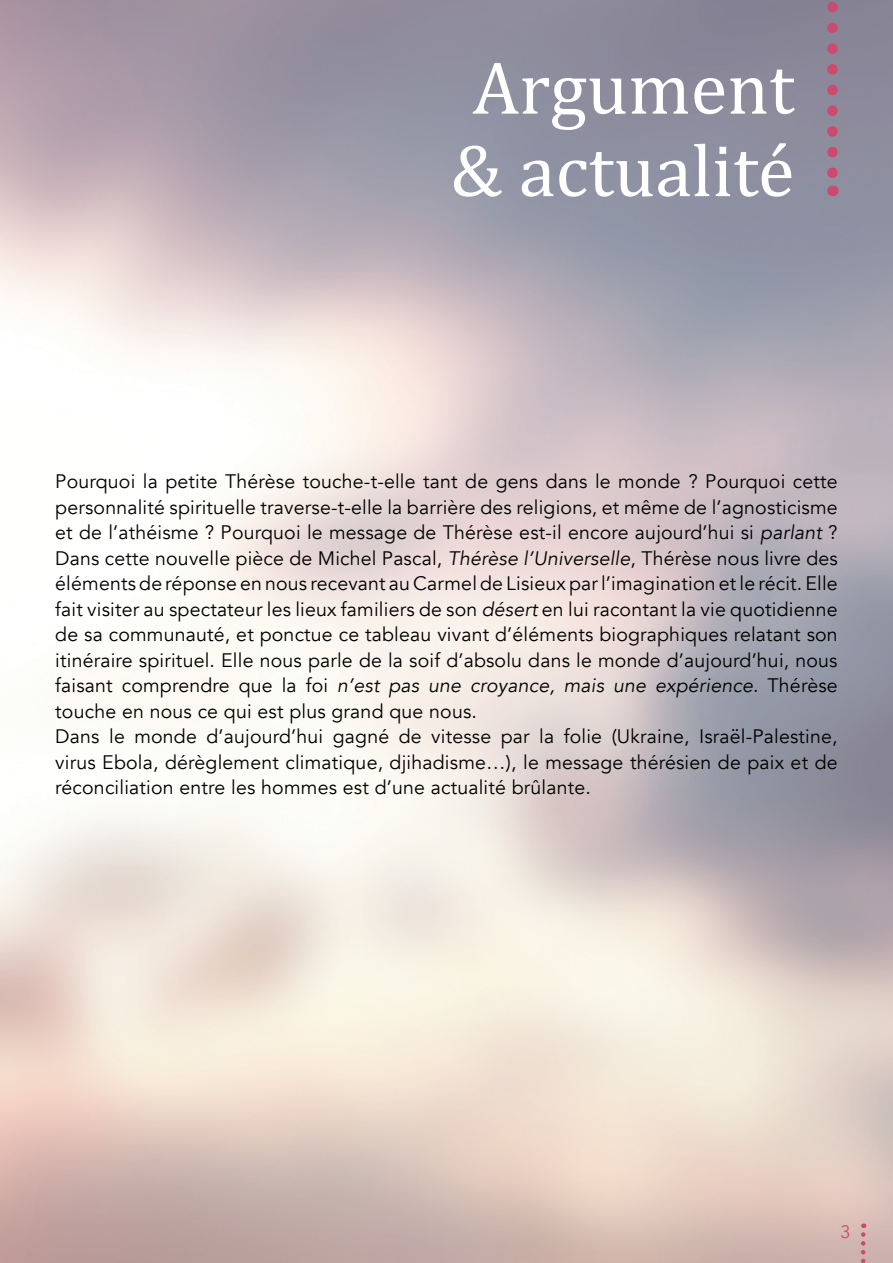
<style>
.page{position:relative;width:893px;height:1263px;background:#fff}
.page>*{position:absolute;margin:0;border:0;box-sizing:border-box;transform-origin:0 0}
.t1{font:75px/82.5px "Cambria";color:#fff}
.t2{font:19.5px/25.5px "Avenir";letter-spacing:.01em;color:#000}
.t3{font:18px "Avenir";color:#cb4a6d}
.s1{font-style:italic}
</style>
<div class="page">
<img style="left:0;top:0;width:893px;height:1263px">
<svg style="left:861px;top:1234px;width:4px;height:29px"></svg>
<svg style="left:827px;top:0;width:11px;height:196px"></svg>
<h1 class="t1" style="left:451px;top:46px;width:345px">Argument &amp; actualité</h1>
<p class="t2" style="left:55px;top:469px;width:784px">Pourquoi la petite Thérèse touche-t-elle tant de gens dans le monde ? Pourquoi cette personnalité spirituelle traverse-t-elle la barrière des religions, et même de l’agnosticisme et de l’athéisme ? Pourquoi le message de Thérèse est-il encore aujourd’hui si <span class="s1">parlant</span> ?<br>Dans cette nouvelle pièce de Michel Pascal, <span class="s1">Thérèse l’Universelle</span>, Thérèse nous livre des éléments de réponse en nous recevant au Carmel de Lisieux par l’imagination et le récit. Elle fait visiter au spectateur les lieux familiers de son <span class="s1">désert</span> en lui racontant la vie quotidienne de sa communauté, et ponctue ce tableau vivant d’éléments biographiques relatant son itinéraire spirituel. Elle nous parle de la soif d’absolu dans le monde d’aujourd’hui, nous faisant comprendre que la foi <span class="s1">n’est pas une croyance, mais une expérience</span>. Thérèse touche en nous ce qui est plus grand que nous.<br>Dans le monde d’aujourd’hui gagné de vitesse par la folie (Ukraine, Israël-Palestine, virus Ebola, dérèglement climatique, djihadisme…), le message thérésien de paix et de réconciliation entre les hommes est d’une actualité brûlante.</p>
<p class="t3" style="left:840px;top:1221px;width:12px">3</p>
</div>
